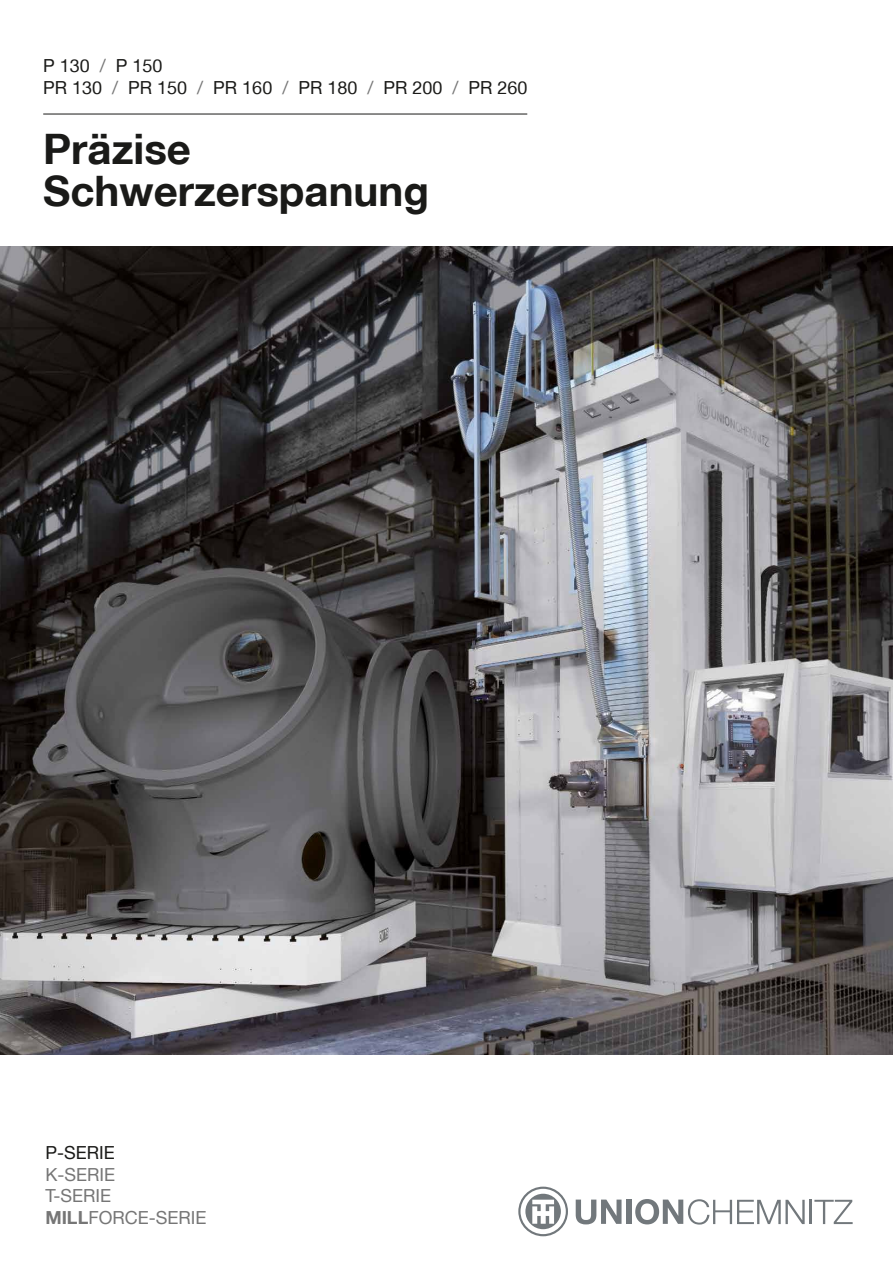
<style>
.page{position:relative;width:893px;height:1263px;background:#fff}
.page>*{position:absolute;margin:0;border:0;box-sizing:border-box;transform-origin:0 0}
.t1{font:700 42px/42px "Helvetica Neue LT";color:#1a1a18}
.t2{font:18px/21.6px "Helvetica Neue LT";color:#1a1a18}
.t3{font:18px/21.6px "Helvetica Neue LT";color:#767676}
.s1{color:#767676}
.s2{font-weight:700}
</style>
<div class="page">
<img style="left:0;top:247px;width:893px;height:807px">
<svg style="left:518px;top:1186px;width:50px;height:50px"></svg>
<svg style="left:576px;top:1199px;width:45px;height:25px"></svg>
<div style="left:626px;top:1199px;width:6px;height:25px;background:#72787c"></div>
<svg style="left:635px;top:1199px;width:170px;height:25px"></svg>
<hr style="left:810px;top:1200px;width:2px;height:24px;background:#72787c">
<svg style="left:814px;top:1200px;width:39px;height:24px"></svg>
<hr style="left:43px;top:114px;width:484px;height:1px;background:#1a1a18">
<p class="t2" style="left:43px;top:55px;width:486px">P 130 <span class="s1">/</span> P 150<br>PR 130 <span class="s1">/</span> PR 150 <span class="s1">/</span> PR 160 <span class="s1">/</span> PR 180 <span class="s1">/</span> PR 200 <span class="s1">/</span> PR 260</p>
<h1 class="t1" style="left:43px;top:127px;width:387px">Präzise<br>Schwerzerspanung</h1>
<p class="t2" style="left:45px;top:1141px;width:71px">P-SERIE</p>
<p class="t3" style="left:45px;top:1163px;width:162px">K-SERIE<br>T-SERIE<br><span class="s2">MILL</span>FORCE-SERIE</p>
</div>
